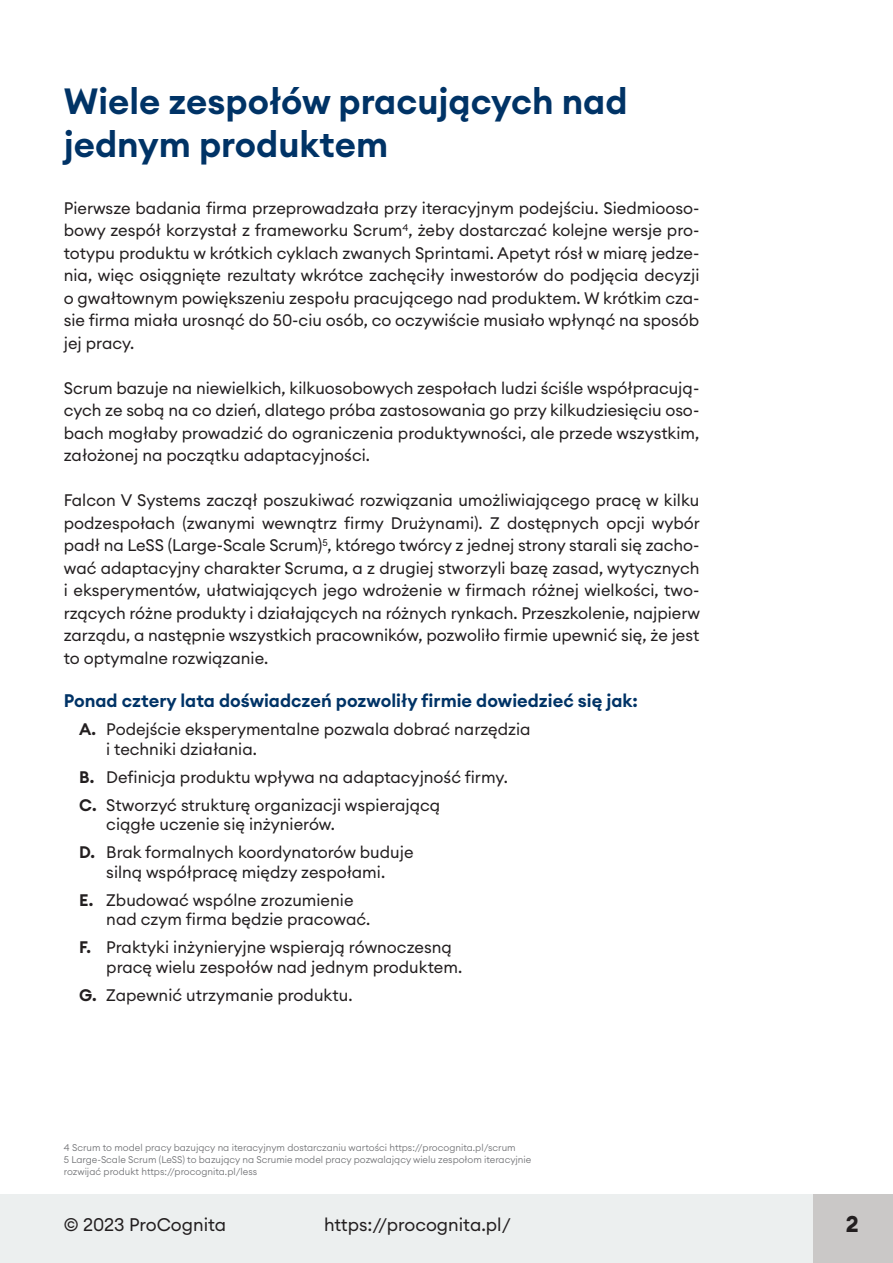
<style>
.page{position:relative;width:893px;height:1263px;background:#fff}
.page>*{position:absolute;margin:0;border:0;box-sizing:border-box;transform-origin:0 0}
.nagłooowek{font:600 36px/43.2px "Euclid Circular A";color:#036}
.t1{font:700 22.5px "Euclid Circular A";color:#231f20}
.nagłooowek-2{font:600 18px "Euclid Circular A";color:#036}
.t2{font:18px "Euclid Circular A";color:#231f20}
.text{font:16.5px/22.5px "Euclid Circular A";color:#231f20}
.podpisy_dobre{font:300 9.6px/12px "Euclid Circular A";color:#717275}
.s1{font-weight:600}
</style>
<div class="page">
<div style="left:0;top:1195px;width:893px;height:68px;background:#ecefef"></div>
<div style="left:814px;top:1195px;width:79px;height:68px;background:#cac8c7"></div>
<p class="nagłooowek" style="left:64px;top:80px;width:565px">Wiele zespołów pracujących nad jednym produktem</p>
<p class="text" style="left:64px;top:196px;width:637px;text-align:justify">Pierwsze badania firma przeprowadzała przy iteracyjnym podejściu. Siedmiooso&shy;bowy zespół korzystał z frameworku Scrum<sup>4</sup>, żeby dostarczać kolejne wersje pro&shy;totypu produktu w krótkich cyklach zwanych Sprintami. Apetyt rósł w miarę jedze&shy;nia, więc osiągnięte rezultaty wkrótce zachęciły inwestorów do podjęcia decyzji o gwałtownym powiększeniu zespołu pracującego nad produktem. W krótkim cza&shy;sie firma miała urosnąć do 50-ciu osób, co oczywiście musiało wpłynąć na sposób jej pracy.</p>
<p class="text" style="left:64px;top:376px;width:637px;text-align:justify">Scrum bazuje na niewielkich, kilkuosobowych zespołach ludzi ściśle współpracują&shy;cych ze sobą na co dzień, dlatego próba zastosowania go przy kilkudziesięciu oso&shy;bach mogłaby prowadzić do ograniczenia produktywności, ale przede wszystkim, założonej na początku adaptacyjności.</p>
<p class="text" style="left:64px;top:489px;width:638px;text-align:justify">Falcon V Systems zaczął poszukiwać rozwiązania umożliwiającego pracę w kilku podzespołach (zwanymi wewnątrz firmy Drużynami). Z dostępnych opcji wybór padł na LeSS (Large-Scale Scrum)<sup>5</sup>, którego twórcy z jednej strony starali się zacho&shy;wać adaptacyjny charakter Scruma, a z drugiej stworzyli bazę zasad, wytycznych i eksperymentów, ułatwiających jego wdrożenie w firmach różnej wielkości, two&shy;rzących różne produkty i działających na różnych rynkach. Przeszkolenie, najpierw zarządu, a następnie wszystkich pracowników, pozwoliło firmie upewnić się, że jest to optymalne rozwiązanie.</p>
<p class="nagłooowek-2" style="left:64px;top:689px;width:576px">Ponad cztery lata doświadczeń pozwoliły firmie dowiedzieć się jak:</p>
<p class="text" style="left:106px;top:719px;width:426px;line-height:19.5px;text-indent:-27px"><span class="s1">A.</span> Podejście eksperymentalne pozwala dobrać narzędzia i techniki działania.</p>
<p class="text" style="left:79px;top:765px;width:430px"><span class="s1">B.</span> Definicja produktu wpływa na adaptacyjność firmy.</p>
<p class="text" style="left:106px;top:795px;width:335px;line-height:19.5px;text-indent:-27px"><span class="s1">C.</span> Stworzyć strukturę organizacji wspierającą ciągłe uczenie się inżynierów.</p>
<p class="text" style="left:79px;top:842px;width:336px;line-height:19.5px;text-align:center"><span class="s1">D.</span> Brak formalnych koordynatorów buduje silną współpracę między zespołami.</p>
<p class="text" style="left:106px;top:890px;width:265px;line-height:19.5px;text-indent:-27px"><span class="s1">E.</span> Zbudować wspólne zrozumienie nad czym firma będzie pracować.</p>
<p class="text" style="left:106px;top:937px;width:357px;line-height:19.5px;text-indent:-27px"><span class="s1">F.</span> Praktyki inżynieryjne wspierają równoczesną pracę wielu zespołów nad jednym produktem.</p>
<p class="text" style="left:79px;top:983px;width:275px"><span class="s1">G.</span> Zapewnić utrzymanie produktu.</p>
<p class="podpisy_dobre" style="left:64px;top:1141px;width:453px">4 Scrum to model pracy bazujący na iteracyjnym dostarczaniu wartości https://procognita.pl/scrum</p>
<p class="podpisy_dobre" style="left:64px;top:1153px;width:469px">5 Large-Scale Scrum (LeSS) to bazujący na Scrumie model pracy pozwalający wielu zespołom iteracyjnie rozwijać produkt https://procognita.pl/less</p>
<p class="t2" style="left:64px;top:1213px;width:164px">© 2023 ProCognita</p>
<p class="t2" style="left:324px;top:1213px;width:188px">https://procognita.pl/</p>
<p class="t1" style="left:846px;top:1209px;width:14px">2</p>
</div>
